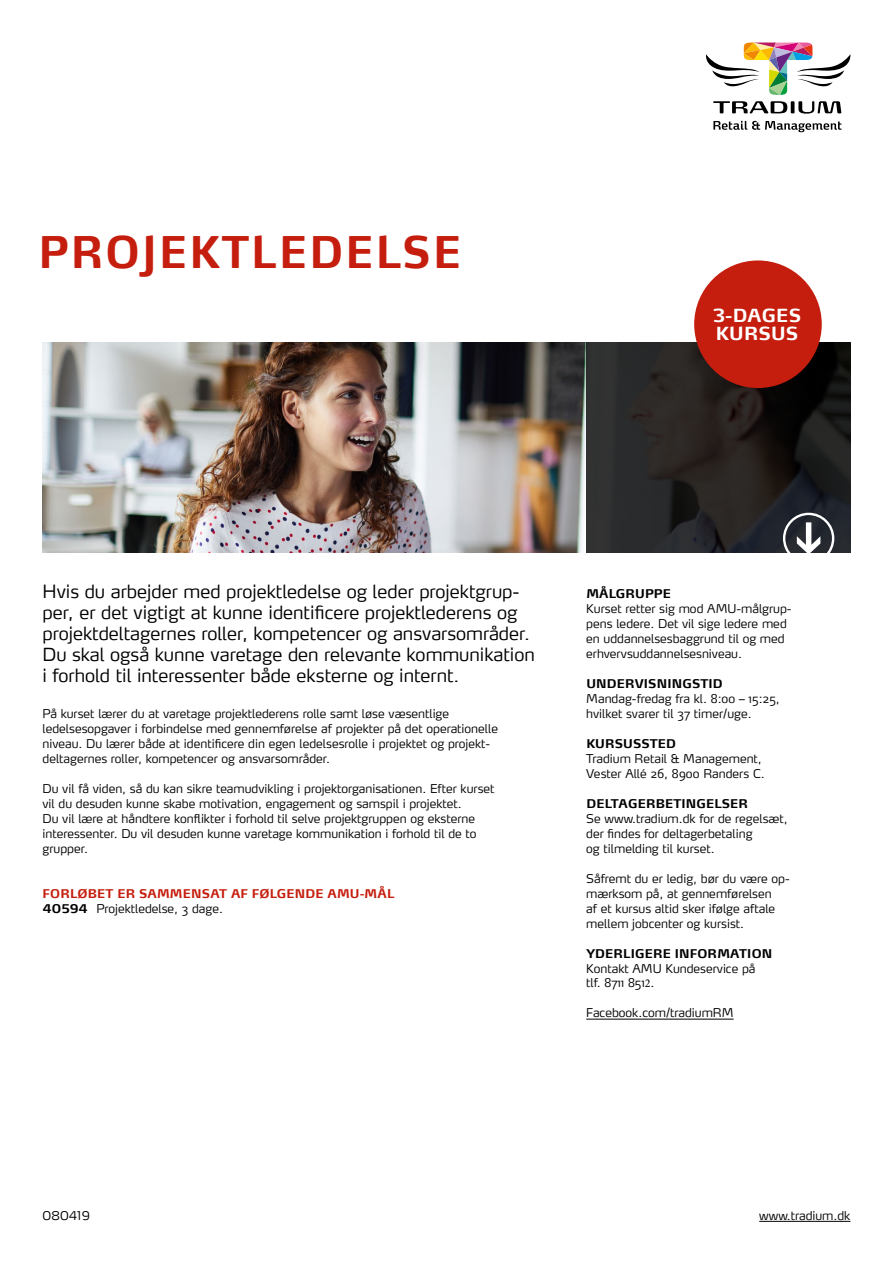
<style>
.page{position:relative;width:893px;height:1263px;background:#fff}
.page>*{position:absolute;margin:0;border:0;box-sizing:border-box;transform-origin:0 0}
.t1{font:700 43.5px "Max LF";letter-spacing:.055em;color:#c51e0e;scale:.95 1}
.t2{font:300 18px/21px "Max LF";color:#000}
.t3{font:700 18px/18px "Max LF";letter-spacing:.015em;color:#fff}
.t4{font:300 12px/15px "Max";color:#000}
.t5{font:700 12px "Max LF";letter-spacing:.015em;color:#000}
.t6{font:700 12px "Max LF";letter-spacing:.015em;color:#c51e0e}
.t7{font:300 12px "Max LF";letter-spacing:.015em;color:#000}
.s1{font-family:"Max LF";font-weight:700}
.s2{font-family:"Minion Pro";font-weight:400}
</style>
<div class="page">
<svg style="left:713px;top:101px;width:128px;height:13px"></svg>
<svg style="left:706px;top:43px;width:144px;height:52px"></svg>
<svg style="left:713px;top:121px;width:129px;height:11px"></svg>
<hr style="left:759px;top:1221px;width:91px;height:1px;background:#000">
<img style="left:43px;top:342px;width:544px;height:211px">
<hr style="left:586px;top:1019px;width:148px;height:1px;background:#000">
<svg style="left:587px;top:342px;width:264px;height:211px;background:#232222"></svg>
<div style="left:783px;top:513px;width:51px;height:51px;border:2px solid #fff;border-radius:50%"></div>
<svg style="left:797px;top:522px;width:23px;height:31px"></svg>
<div style="left:694px;top:260px;width:128px;height:128px;background:#c51e0e;border-radius:50%"></div>
<h1 class="t1" style="left:39px;top:224px;width:447px">PROJEKTLEDELSE</h1>
<h2 class="t3" style="left:713px;top:306px;width:90px">3-DAGES<br>KURSUS</h2>
<p class="t2" style="left:43px;top:580px;width:494px">Hvis du arbejder med projektledelse og leder projektgrup&shy;per, er det vigtigt at kunne identificere projektlederens og projektdeltagernes roller, kompetencer og ansvarsområder.<br>Du skal også kunne varetage den relevante kommunikation i forhold til interessenter både eksterne og internt.</p>
<p class="t4" style="left:43px;top:705px;width:457px">På kurset lærer du at varetage projektlederens rolle samt løse væsentlige ledelsesopgaver i forbindelse med gennemførelse af projekter på det operationelle niveau. Du lærer både at identificere din egen ledelsesrolle i projektet og projekt&shy;deltagernes roller, kompetencer og ansvarsområder.</p>
<p class="t4" style="left:43px;top:780px;width:454px">Du vil få viden, så du kan sikre teamudvikling i projektorganisationen. Efter kurset vil du desuden kunne skabe motivation, engagement og samspil i projektet.<br>Du vil lære at håndtere konflikter i forhold til selve projektgruppen og eksterne interessenter. Du vil desuden kunne varetage kommunikation i forhold til de to grupper.</p>
<p class="t6" style="left:43px;top:886px;width:353px">FORLØBET ER SAMMENSAT AF FØLGENDE AMU-MÅL</p>
<p class="t4" style="left:43px;top:900px;width:182px"><span class="s1">40594</span> Projektledelse, 3 dage.</p>
<p class="t5" style="left:586px;top:586px;width:86px">MÅLGRUPPE</p>
<p class="t4" style="left:586px;top:601px;width:207px">Kurset retter sig mod AMU-målgrup&shy;pens ledere. Det vil sige ledere med en uddannelsesbaggrund til og med erhvervsuddannelsesniveau.</p>
<p class="t5" style="left:586px;top:676px;width:138px">UNDERVISNINGSTID</p>
<p class="t4" style="left:586px;top:691px;width:195px;line-height:14.5px">Mandag-fredag fra kl. 8:00 – 15:25, hvilket svarer til 37 timer/uge.</p>
<p class="t5" style="left:586px;top:736px;width:91px">KURSUSSTED</p>
<p class="t4" style="left:586px;top:751px;width:180px;line-height:14.5px">Tradium Retail &amp; Management,<br>Vester Allé 26, 8900 Randers C.</p>
<p class="t5" style="left:586px;top:796px;width:163px">DELTAGERBETINGELSER</p>
<p class="t4" style="left:586px;top:811px;width:203px">Se www.tradium.dk for de regelsæt, der findes for deltagerbetaling<br>og tilmelding til kurset.</p>
<p class="t4" style="left:586px;top:870px;width:205px">Såfremt du er ledig, bør du være op&shy;mærksom på, at gennemførelsen<br>af et kursus altid sker ifølge aftale mellem jobcenter og kursist.</p>
<p class="t5" style="left:586px;top:946px;width:187px">YDERLIGERE INFORMATION</p>
<p class="t4" style="left:586px;top:961px;width:171px;line-height:14.4px">Kontakt AMU Kundeservice på tlf. 8711 851<span class="s2">2</span>.</p>
<p class="t4" style="left:586px;top:1005px;width:149px">Facebook.com/tradiumRM</p>
<p class="t7" style="left:43px;top:1208px;width:49px">080419</p>
<p class="t4" style="left:759px;top:1208px;width:93px">www.tradium.dk</p>
</div>
